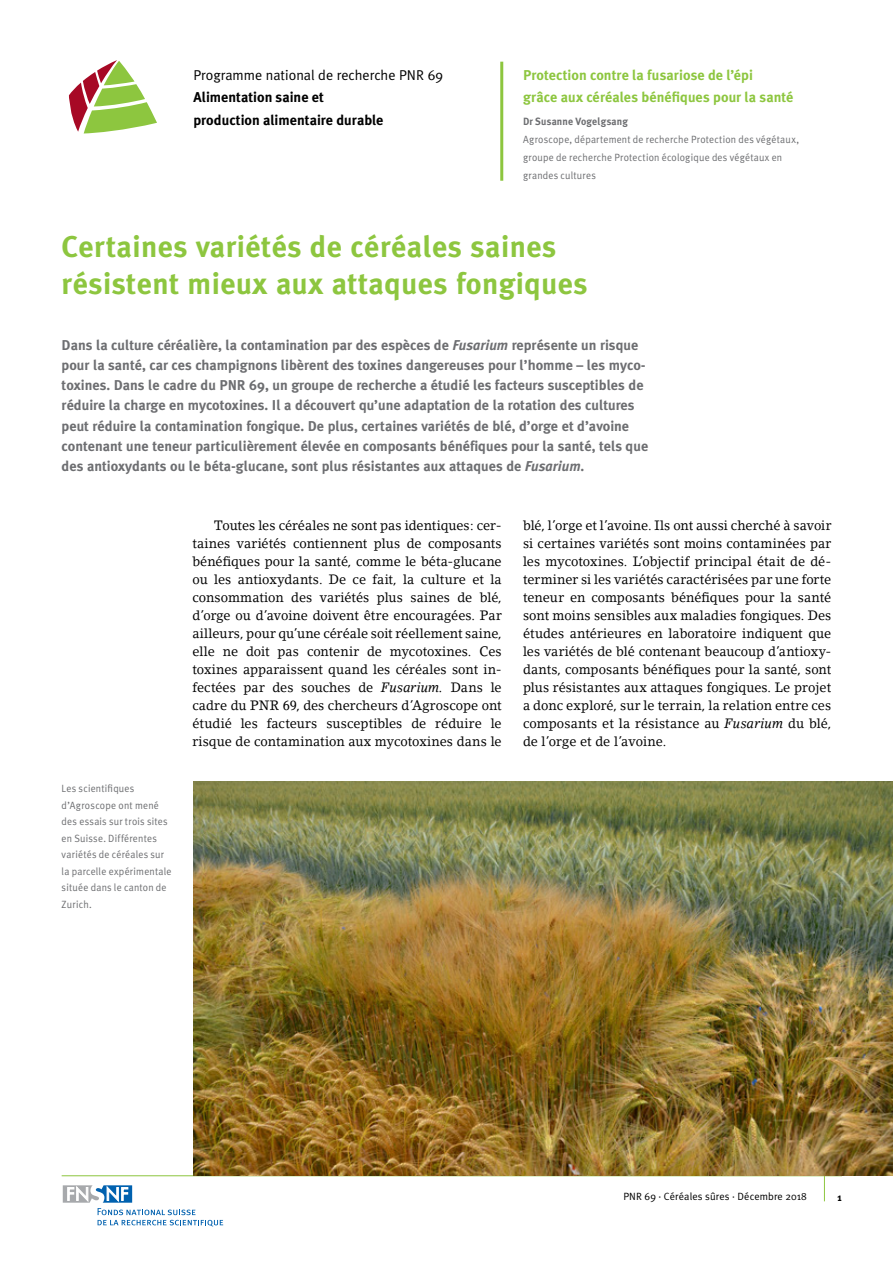
<style>
.page{position:relative;width:893px;height:1263px;background:#fff}
.page>*{position:absolute;margin:0;border:0;box-sizing:border-box;transform-origin:0 0}
.t1{font:700 30px/37.5px "Meta Plus";letter-spacing:.015em;color:#8dc63f}
.t2{font:700 14.25px/20.2px "Meta Plus";color:#6d6e71}
.t3{font:700 14.25px/22.5px "Meta Plus";letter-spacing:.005em;color:#8dc63f}
.t4{font:700 14.25px/22.5px "Meta Plus";color:#000}
.t5{font:14.25px "Meta Plus Normal";color:#000}
.t6{font:13.5px/18px "Lino Letter";letter-spacing:.005em;color:#000;text-align:justify;scale:.95 1}
.t7{font:10.5px/16.5px "Meta Plus Normal";letter-spacing:.02em;color:#6d6e71;scale:.95 1}
.t8{font:10.5px "Meta Plus Normal";letter-spacing:.01em;color:#000}
.t9{font:700 10.5px "Meta Plus";letter-spacing:.015em;color:#6d6e71;scale:.95 1}
.t10{font:700 10.5px "Meta Plus";color:#000}
.s1{font-style:italic}
</style>
<div class="page">
<hr style="left:62px;top:1175px;width:780px;height:1px;background:#8dc63f">
<svg style="left:824px;top:1176px;width:1px;height:25px"></svg>
<div style="left:62px;top:1184px;width:71px;height:20px;border:2px solid #fff"></div>
<svg style="left:63px;top:1185px;width:160px;height:41px"></svg>
<svg style="left:69px;top:60px;width:88px;height:73px"></svg>
<hr style="left:500px;top:62px;width:3px;height:119px;background:#8dc63f">
<img style="left:193px;top:782px;width:700px;height:394px">
<p class="t5" style="left:193px;top:66px;width:251px">Programme national de recherche PNR 69</p>
<p class="t4" style="left:193px;top:86px;width:192px">Alimentation saine et production alimentaire durable</p>
<p class="t3" style="left:523px;top:63px;width:272px">Protection contre la fusariose de l’épi<br>grâce aux céréales bénéfiques pour la santé</p>
<p class="t9" style="left:523px;top:115px;width:112px">Dr Susanne Vogelgsang</p>
<p class="t7" style="left:523px;top:130px;width:292px;line-height:18px">Agroscope, département de recherche Protection des végétaux, groupe de recherche Protection écologique des végétaux en grandes cultures</p>
<h1 class="t1" style="left:62px;top:227px;width:528px">Certaines variétés de céréales saines résistent mieux aux attaques fongiques</h1>
<p class="t2" style="left:62px;top:335px;width:588px">Dans la culture céréalière, la contamination par des espèces de <span class="s1">Fusarium</span> représente un risque pour la santé, car ces champignons libèrent des toxines dangereuses pour l’homme – les myco&shy;toxines. Dans le cadre du PNR 69, un groupe de recherche a étudié les facteurs susceptibles de réduire la charge en mycotoxines. Il a découvert qu’une adaptation de la rotation des cultures peut réduire la contamination fongique. De plus, certaines variétés de blé, d’orge et d’avoine contenant une teneur particulièrement élevée en composants bénéfiques pour la santé, tels que des antioxydants ou le béta-glucane, sont plus résistantes aux attaques de <span class="s1">Fusarium</span>.</p>
<p class="t7" style="left:62px;top:780px;width:117px">Les scientifiques d’Agroscope ont mené des essais sur trois sites en Suisse. Différentes variétés de céréales sur la parcelle expérimentale située dans le canton de<br>Zurich.</p>
<p class="t6" style="left:192px;top:516px;width:327px;text-indent:21px">Toutes les céréales ne sont pas identiques: cer&shy;taines variétés contiennent plus de composants bénéfiques pour la santé, comme le béta-glucane ou les antioxydants. De ce fait, la culture et la consommation des variétés plus saines de blé, d’orge ou d’avoine doivent être encouragées. Par ailleurs, pour qu’une céréale soit réellement saine, elle ne doit pas contenir de mycotoxines. Ces toxines apparaissent quand les céréales sont in&shy;fectées par des souches de <span class="s1">Fusarium.</span> Dans le cadre du PNR 69, des chercheurs d’Agroscope ont étudié les facteurs susceptibles de réduire le risque de contamination aux mycotoxines dans le</p>
<p class="t6" style="left:523px;top:516px;width:326px">blé, l’orge et l’avoine. Ils ont aussi cherché à savoir si certaines variétés sont moins contaminées par les mycotoxines. L’objectif principal était de dé&shy;terminer si les variétés caractérisées par une forte teneur en composants bénéfiques pour la santé sont moins sensibles aux maladies fongiques. Des études antérieures en laboratoire indiquent que les variétés de blé contenant beaucoup d’antioxy&shy;dants, composants bénéfiques pour la santé, sont plus résistantes aux attaques fongiques. Le projet a donc exploré, sur le terrain, la relation entre ces composants et la résistance au <span class="s1">Fusarium</span> du blé, de l’orge et de l’avoine.</p>
<p class="t8" style="left:623px;top:1190px;width:185px">PNR 69 · Céréales sûres · Décembre 2018</p>
<p class="t10" style="left:838px;top:1191px;width:6px">1</p>
</div>
